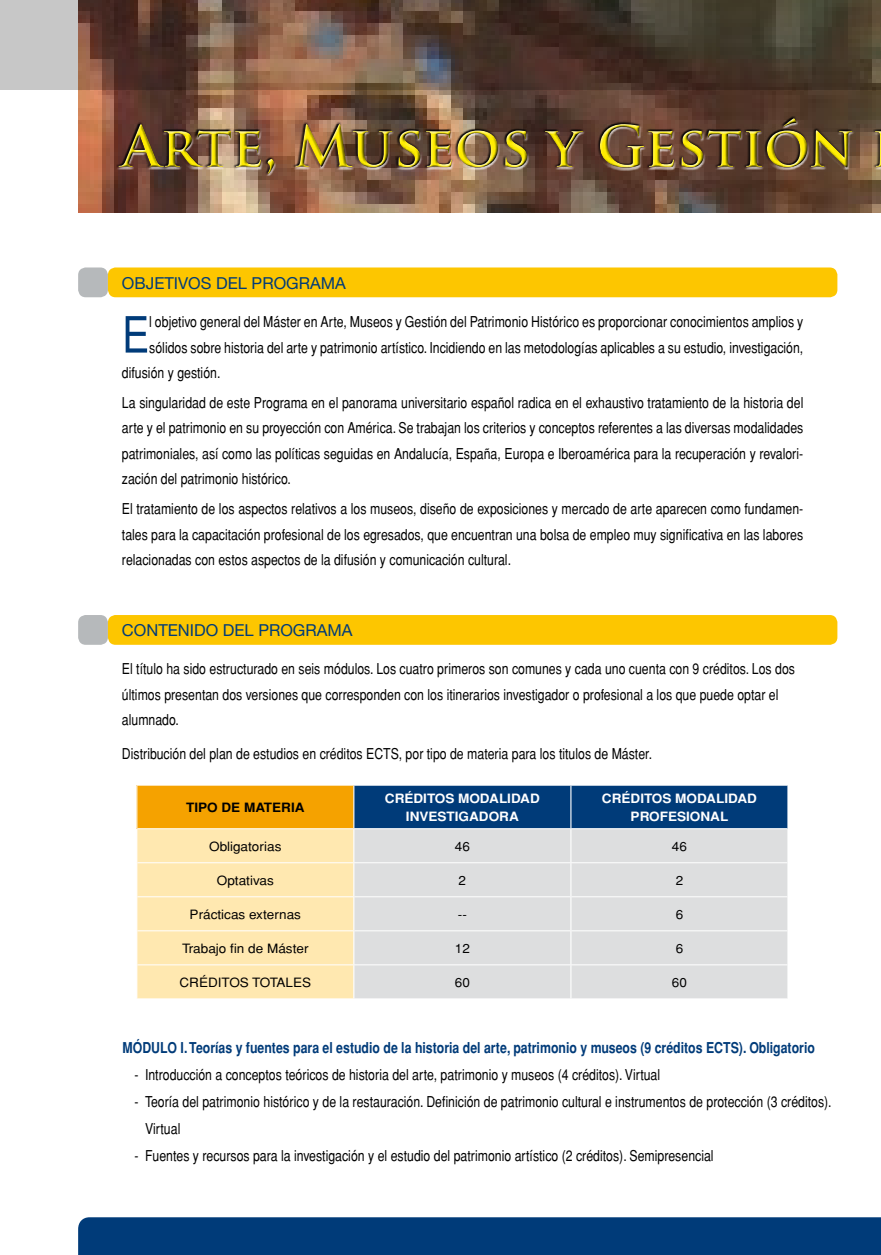
<style>
.page{position:relative;width:881px;height:1255px;background:#fff}
.page>*{position:absolute;margin:0;border:0;box-sizing:border-box;transform-origin:0 0}
.t1{font:700 55.5px "Trajan Pro";color:#ffed00}
.t2{font:condensed 49.95px "Helvetica";color:#003b79}
.t3{font:16.5px "Helvetica Neue";color:#003b79}
.t4{font:condensed 15px/25.5px "Helvetica";color:#000;text-align:justify}
.t5{font:700 condensed 15px "Helvetica";color:#003b79}
.t6{font:condensed 12.9px "Helvetica";color:#000;scale:1.28 1}
.t7{font:700 condensed 12.9px/18.5px "Helvetica";color:#fff;text-align:center;scale:1.28 1}
.t8{font:700 condensed 12.9px "Helvetica";color:#000;scale:1.28 1}
</style>
<div class="page">
<img style="left:78px;top:90px;width:802px;height:122px">
<div style="left:78px;top:1217px;width:802px;height:37px;background:#003b79"></div>
<svg style="left:0;top:0;width:880px;height:90px;background:#624e42"></svg>
<div style="left:78px;top:267px;width:30px;height:30px;background:#b6b9bb;border-radius:8px"></div>
<div style="left:108px;top:267px;width:729px;height:30px;background:#fdc600;border-radius:8px"></div>
<div style="left:78px;top:615px;width:30px;height:29px;background:#b6b9bb;border-radius:8px"></div>
<div style="left:108px;top:615px;width:729px;height:29px;background:#fdc600;border-radius:8px"></div>
<svg style="left:137px;top:785px;width:650px;height:213px;background:#cac7b6"></svg>
<hr style="left:354px;top:896px;width:216px;height:1px;background:#fff">
<hr style="left:571px;top:896px;width:216px;height:1px;background:#fff">
<hr style="left:354px;top:930px;width:216px;height:1px;background:#fff">
<hr style="left:571px;top:930px;width:216px;height:1px;background:#fff">
<hr style="left:354px;top:964px;width:216px;height:1px;background:#fff">
<hr style="left:570px;top:964px;width:217px;height:1px;background:#fff">
<hr style="left:570px;top:965px;width:1px;height:33px;background:#fff">
<hr style="left:137px;top:896px;width:216px;height:1px;background:#fff">
<hr style="left:137px;top:930px;width:216px;height:1px;background:#fff">
<hr style="left:137px;top:964px;width:217px;height:1px;background:#fff">
<hr style="left:353px;top:965px;width:1px;height:33px;background:#fff">
<hr style="left:137px;top:828px;width:217px;height:1px;background:#fff">
<hr style="left:354px;top:828px;width:216px;height:1px;background:#fff">
<hr style="left:570px;top:828px;width:217px;height:1px;background:#fff">
<hr style="left:137px;top:862px;width:217px;height:1px;background:#fff">
<hr style="left:354px;top:862px;width:216px;height:1px;background:#fff">
<hr style="left:570px;top:862px;width:217px;height:1px;background:#fff">
<hr style="left:353px;top:785px;width:1px;height:43px;background:#fff">
<hr style="left:570px;top:785px;width:1px;height:43px;background:#fff">
<hr style="left:353px;top:829px;width:1px;height:33px;background:#fff">
<hr style="left:570px;top:829px;width:1px;height:33px;background:#fff">
<hr style="left:353px;top:863px;width:1px;height:33px;background:#fff">
<hr style="left:570px;top:863px;width:1px;height:33px;background:#fff">
<hr style="left:353px;top:896px;width:1px;height:34px;background:#fff">
<hr style="left:570px;top:896px;width:1px;height:34px;background:#fff">
<hr style="left:353px;top:930px;width:1px;height:34px;background:#fff">
<hr style="left:570px;top:930px;width:1px;height:34px;background:#fff">
<div style="left:115px;top:115px;width:765px;height:60px;background:#fff;opacity:.75"></div>
<img style="left:116px;top:118px;width:764px;height:58px">
<h1 class="t1" style="left:122px;top:112px;width:734px">Arte, Museos y Gestión</h1>
<p class="t3" style="left:122px;top:273px;width:225px">OBJETIVOS DEL PROGRAMA</p>
<h2 class="t2" style="left:122px;top:305px;width:29px">E</h2>
<p class="t4" style="left:149px;top:309px;width:655px">l objetivo general del Máster en Arte, Museos y Gestión del Patrimonio Histórico es proporcionar conocimientos amplios y</p>
<p class="t4" style="left:149px;top:334px;width:655px">sólidos sobre historia del arte y patrimonio artístico. Incidiendo en las metodologías aplicables a su estudio, investigación,</p>
<p class="t4" style="left:122px;top:360px;width:100px">difusión y gestión.</p>
<p class="t4" style="left:122px;top:389px;width:682px">La singularidad de este Programa en el panorama universitario español radica en el exhaustivo tratamiento de la historia del arte y el patrimonio en su proyección con América. Se trabajan los criterios y conceptos referentes a las diversas modalidades patrimoniales, así como las políticas seguidas en Andalucía, España, Europa e Iberoamérica para la recuperación y revalori&shy;zación del patrimonio histórico.</p>
<p class="t4" style="left:122px;top:496px;width:682px">El tratamiento de los aspectos relativos a los museos, diseño de exposiciones y mercado de arte aparecen como fundamen&shy;tales para la capacitación profesional de los egresados, que encuentran una bolsa de empleo muy significativa en las labores relacionadas con estos aspectos de la difusión y comunicación cultural.</p>
<p class="t3" style="left:122px;top:620px;width:232px">CONTENIDO DEL PROGRAMA</p>
<p class="t4" style="left:122px;top:656px;width:674px;text-align:left">El título ha sido estructurado en seis módulos. Los cuatro primeros son comunes y cada uno cuenta con 9 créditos. Los dos últimos presentan dos versiones que corresponden con los itinerarios investigador o profesional a los que puede optar el alumnado.</p>
<p class="t4" style="left:122px;top:741px;width:531px">Distribución del plan de estudios en créditos ECTS, por tipo de materia para los titulos de Máster.</p>
<p class="t8" style="left:186px;top:799px;width:94px">TIPO DE MATERIA</p>
<p class="t7" style="left:385px;top:789px;width:122px">CRÉDITOS MODALIDAD<br>INVESTIGADORA</p>
<p class="t7" style="left:601px;top:789px;width:122px">CRÉDITOS MODALIDAD<br>PROFESIONAL</p>
<p class="t6" style="left:209px;top:838px;width:58px">Obligatorias</p>
<p class="t6" style="left:454px;top:838px;width:13px">46</p>
<p class="t6" style="left:671px;top:838px;width:13px">46</p>
<p class="t6" style="left:217px;top:872px;width:46px">Optativas</p>
<p class="t6" style="left:458px;top:872px;width:7px">2</p>
<p class="t6" style="left:675px;top:872px;width:7px">2</p>
<p class="t6" style="left:189px;top:906px;width:88px">Prácticas externas</p>
<p class="t6" style="left:457px;top:906px;width:9px">--</p>
<p class="t6" style="left:675px;top:906px;width:7px">6</p>
<p class="t6" style="left:182px;top:940px;width:100px">Trabajo fin de Máster</p>
<p class="t6" style="left:454px;top:940px;width:13px">12</p>
<p class="t6" style="left:675px;top:940px;width:7px">6</p>
<p class="t6" style="left:179px;top:974px;width:104px">CRÉDITOS TOTALES</p>
<p class="t6" style="left:454px;top:974px;width:13px">60</p>
<p class="t6" style="left:671px;top:974px;width:13px">60</p>
<p class="t5" style="left:122px;top:1038px;width:693px">MÓDULO I. Teorías y fuentes para el estudio de la historia del arte, patrimonio y museos (9 créditos ECTS). Obligatorio</p>
<p class="t4" style="left:134px;top:1061px;width:527px">- Introducción a conceptos teóricos de historia del arte, patrimonio y museos (4 créditos). Virtual</p>
<p class="t4" style="left:145px;top:1087px;width:688px;line-height:27px;text-indent:-10px">- Teoría del patrimonio histórico y de la restauración. Definición de patrimonio cultural e instrumentos de protección (3 créditos).<br>Virtual</p>
<p class="t4" style="left:134px;top:1142px;width:580px">- Fuentes y recursos para la investigación y el estudio del patrimonio artístico (2 créditos). Semipresencial</p>
</div>
